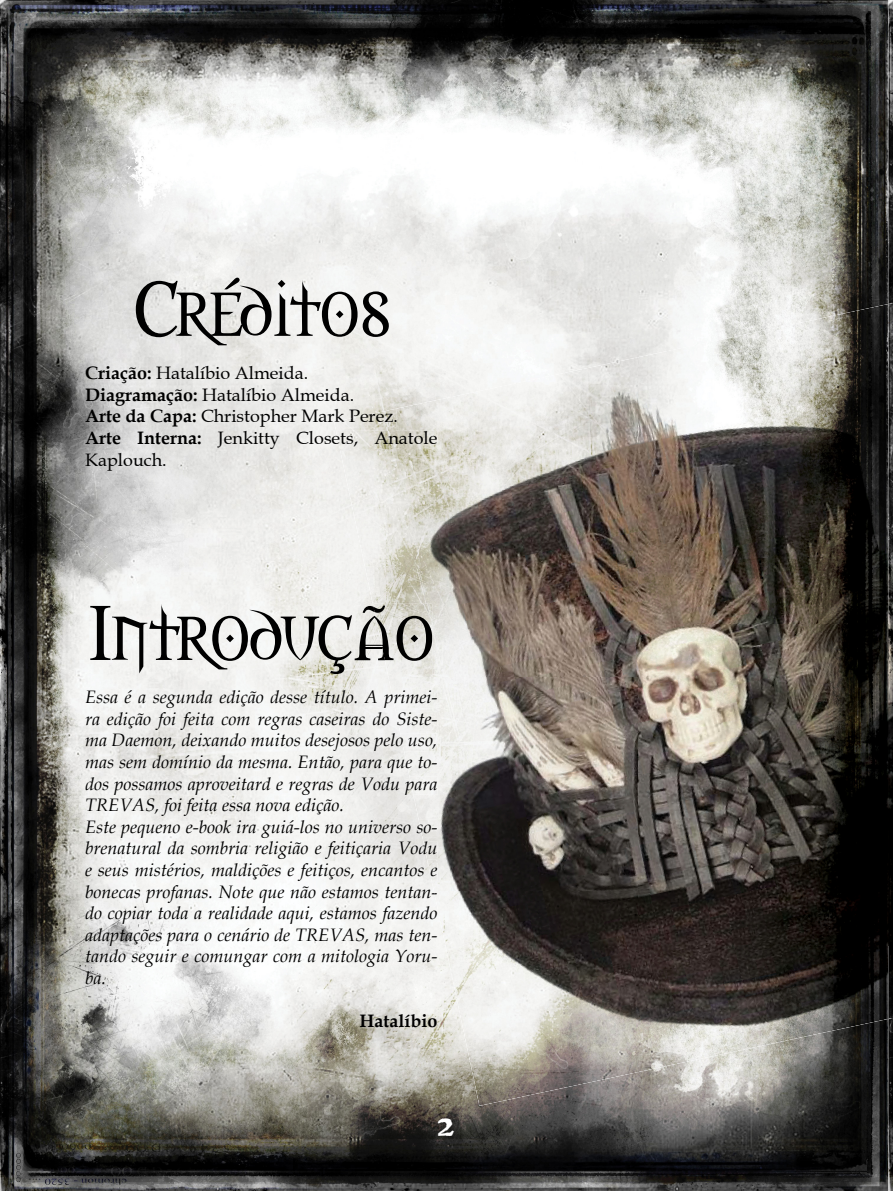
<style>
.page{position:relative;width:893px;height:1191px;background:#fff}
.page>*{position:absolute;margin:0;border:0;box-sizing:border-box;transform-origin:0 0}
.t1{font:72px "Morpheus";color:#000}
.t2{font:45px "Roman Antique";color:#fff}
.t3{font:italic 18px/21.6px "Book Antiqua";color:#000}
.t4{font:18px/21.6px "Book Antiqua";color:#000}
.t5{font:700 18px "Book Antiqua";color:#000}
.s1{font-weight:700}
</style>
<div class="page">
<img style="left:0;top:0;width:888px;height:1191px">
<img style="left:888px;top:0;width:5px;height:1191px">
<img style="left:637px;top:304px;width:251px;height:748px">
<img style="left:385px;top:357px;width:252px;height:535px">
<img style="left:335px;top:427px;width:50px;height:198px">
<img style="left:435px;top:892px;width:202px;height:214px">
<img style="left:637px;top:1052px;width:101px;height:54px">
<img style="left:888px;top:302px;width:5px;height:717px">
<img style="left:334px;top:409px;width:63px;height:18px">
<img style="left:336px;top:431px;width:101px;height:18px">
<img style="left:373px;top:604px;width:59px;height:70px">
<img style="left:391px;top:690px;width:46px;height:18px">
<img style="left:396px;top:711px;width:41px;height:19px">
<img style="left:400px;top:733px;width:37px;height:18px">
<img style="left:405px;top:755px;width:32px;height:18px">
<img style="left:409px;top:776px;width:28px;height:18px">
<img style="left:419px;top:819px;width:18px;height:19px">
<img style="left:423px;top:841px;width:14px;height:18px">
<img style="left:428px;top:863px;width:9px;height:18px">
<img style="left:432px;top:884px;width:5px;height:18px">
<h1 class="t1" style="left:134px;top:278px;width:256px">Créditos</h1>
<p class="t4" style="left:85px;top:364px;width:354px"><span class="s1">Criação:</span> Hatalíbio Almeida.<br><span class="s1">Diagramação:</span> Hatalíbio Almeida.<br><span class="s1">Arte da Capa:</span> Christopher Mark Perez.<br><span class="s1">Arte Interna:</span> Jenkitty Closets, Anatole<br>Kaplouch.</p>
<h1 class="t1" style="left:88px;top:602px;width:348px">Introdução</h1>
<p class="t3" style="left:85px;top:688px;width:354px">Essa é a segunda edição desse título. A primei&shy;ra edição foi feita com regras caseiras do Siste&shy;ma Daemon, deixando muitos desejosos pelo uso, mas sem domínio da mesma. Então, para que to&shy;dos possamos aproveitard e regras de Vodu para TREVAS, foi feita essa nova edição.<br>Este pequeno e-book ira guiá-los no universo so&shy;brenatural da sombria religião e feitiçaria Vodu e seus mistérios, maldições e feitiços, encantos e bonecas profanas. Note que não estamos tentan&shy;do copiar toda a realidade aqui, estamos fazendo adaptações para o cenário de TREVAS, mas ten&shy;tando seguir e comungar com a mitologia Yoru&shy;ba.</p>
<p class="t5" style="left:359px;top:1014px;width:79px">Hatalíbio</p>
<h2 class="t2" style="left:438px;top:1106px;width:18px">2</h2>
</div>
